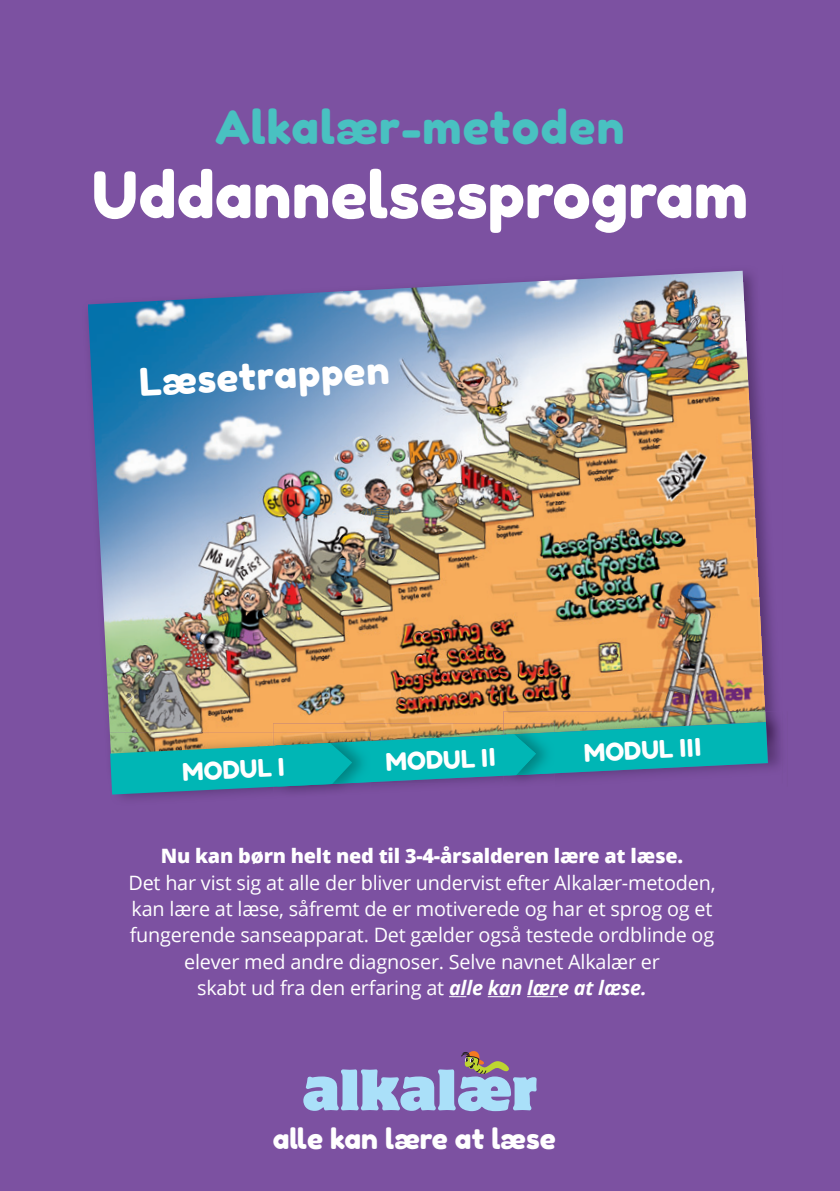
<style>
.page{position:relative;width:840px;height:1191px;background:#fff}
.page>*{position:absolute;margin:0;border:0;box-sizing:border-box;transform-origin:0 0}
.t1{font:64px "Fredoka One";color:#fff}
.t2{font:46px "Fredoka One";letter-spacing:.025em;color:#49c1c1}
.t3{font:38.2px "Fredoka One";color:#fff}
.t4{font:700 condensed 32.6px "Tw Cen";color:#fff}
.t5{font:28px "Fredoka One";color:#fff}
.t6{font:24.4px "Fredoka One";color:#fff}
.t7{font:19.8px/26.4px "Open Sans";letter-spacing:-.01em;color:#fff;text-align:center}
.t8{font:800 19.8px "Open Sans";letter-spacing:-.01em;color:#fff}
.s1{font-weight:700;font-style:italic}
</style>
<div class="page">
<div style="left:0;top:0;width:839px;height:1191px;background:#7c51a1"></div>
<svg style="left:303px;top:1051px;width:233px;height:60px"></svg>
<img style="left:764px;top:498px;width:11px;height:213px">
<img style="left:88px;top:271px;width:676px;height:461px">
<img style="left:766px;top:711px;width:15px;height:57px">
<img style="left:503px;top:711px;width:263px;height:11px">
<img style="left:109px;top:732px;width:113px;height:67px">
<svg style="left:110px;top:722px;width:657px;height:72px"></svg>
<svg style="left:449px;top:996px;width:17px;height:1px"></svg>
<svg style="left:487px;top:996px;width:23px;height:1px"></svg>
<hr style="left:527px;top:996px;width:30px;height:1px;background:#fff">
<h2 class="t2" style="left:215px;top:99px;width:410px">Alkalær-metoden</h2>
<h1 class="t1" style="left:92px;top:156px;width:657px">Uddannelsesprogram</h1>
<h3 class="t3" style="left:138px;top:359px;width:252px;rotate:-3deg">Læsetrappen</h3>
<p class="t6" style="left:182px;top:757px;width:103px;rotate:-3deg">MODUL I</p>
<p class="t6" style="left:385px;top:747px;width:111px;rotate:-3deg">MODUL II</p>
<p class="t6" style="left:583px;top:738px;width:118px;rotate:-3deg">MODUL III</p>
<h3 class="t4" style="left:575px;top:736px;width:109px;rotate:-3deg">MODUL II</h3>
<p class="t8" style="left:161px;top:841px;width:523px">Nu kan børn helt ned til 3-4-årsalderen lære at læse.</p>
<p class="t7" style="left:128px;top:868px;width:588px">Det har vist sig at alle der bliver undervist efter Alkalær-metoden, kan lære at læse, såfremt de er motiverede og har et sprog og et fungerende sanseapparat. Det gælder også testede ordblinde og elever med andre diagnoser. Selve navnet Alkalær er<br>skabt ud fra den erfaring at <span class="s1">alle kan lære at læse.</span></p>
<h3 class="t5" style="left:273px;top:1121px;width:284px">alle kan lære at læse</h3>
</div>
